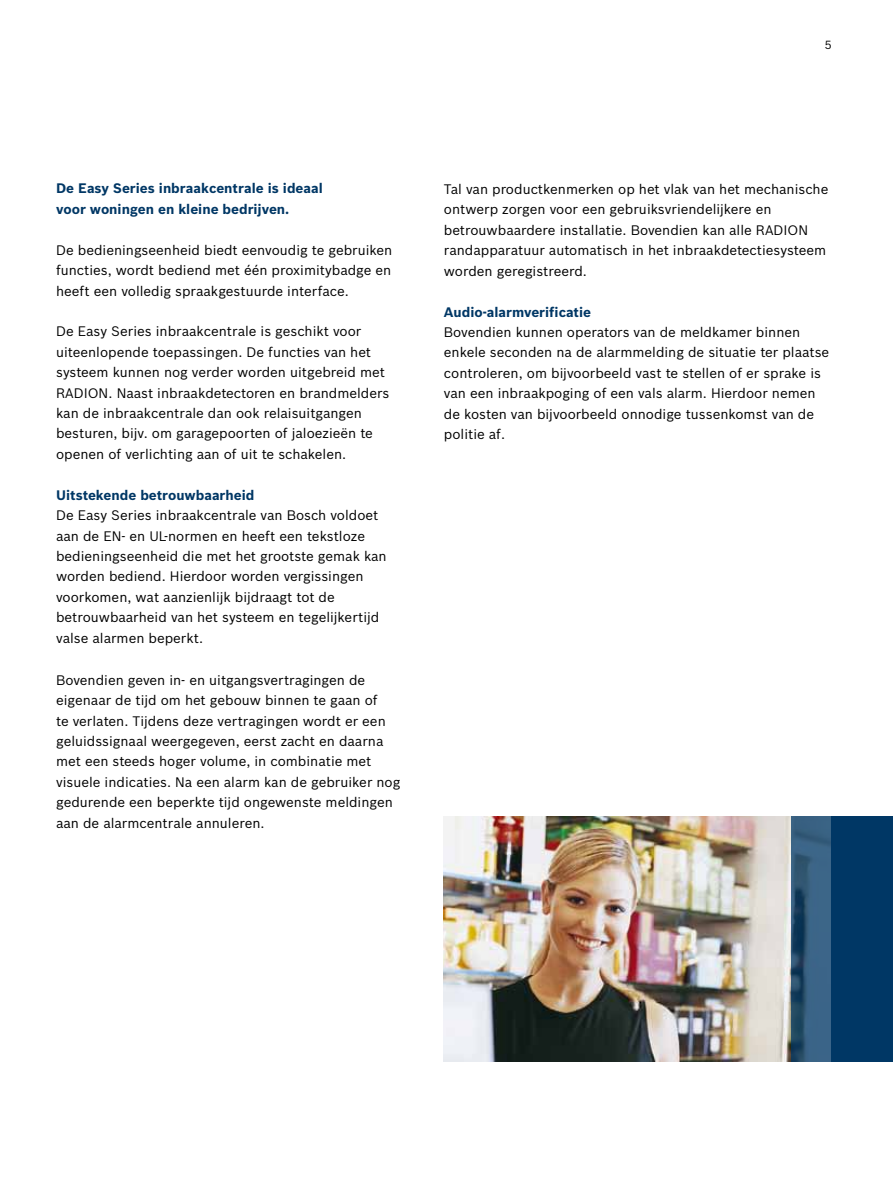
<style>
.page{position:relative;width:893px;height:1191px;background:#fff}
.page>*{position:absolute;margin:0;border:0;box-sizing:border-box;transform-origin:0 0}
.t1{font:13.5px/20.4px "Bosch Sans";color:#000}
.t2{font:700 13.5px/20.4px "Bosch Sans";color:#003765}
.t3{font:11.55px "Bosch Sans";color:#000}
</style>
<div class="page">
<img style="left:444px;top:816px;width:347px;height:245px">
<div style="left:832px;top:816px;width:61px;height:245px;background:#003765"></div>
<svg style="left:791px;top:816px;width:41px;height:245px;background:#31597a"></svg>
<p class="t3" style="left:825px;top:36px;width:8px">5</p>
<p class="t2" style="left:56px;top:177px;width:268px">De Easy Series inbraakcentrale is ideaal voor woningen en kleine bedrijven.</p>
<p class="t1" style="left:56px;top:239px;width:338px;text-align:justify">De bedieningseenheid biedt eenvoudig te gebruiken functies, wordt bediend met één proximitybadge en heeft een volledig spraakgestuurde interface.</p>
<p class="t1" style="left:56px;top:320px;width:335px">De Easy Series inbraakcentrale is geschikt voor uiteenlopende toepassingen. De functies van het systeem kunnen nog verder worden uitgebreid met RADION. Naast inbraakdetectoren en brandmelders kan de inbraakcentrale dan ook relaisuitgangen besturen, bijv. om garagepoorten of jaloezieën te openen of verlichting aan of uit te schakelen.</p>
<p class="t2" style="left:56px;top:484px;width:200px">Uitstekende betrouwbaarheid</p>
<p class="t1" style="left:56px;top:504px;width:332px">De Easy Series inbraakcentrale van Bosch voldoet aan de EN- en UL-normen en heeft een tekstloze bedieningseenheid die met het grootste gemak kan worden bediend. Hierdoor worden vergissingen voorkomen, wat aanzienlijk bijdraagt tot de betrouwbaarheid van het systeem en tegelijkertijd valse alarmen beperkt.</p>
<p class="t1" style="left:56px;top:668px;width:346px">Bovendien geven in- en uitgangsvertragingen de eigenaar de tijd om het gebouw binnen te gaan of<br>te verlaten. Tijdens deze vertragingen wordt er een geluidssignaal weergegeven, eerst zacht en daarna met een steeds hoger volume, in combinatie met visuele indicaties. Na een alarm kan de gebruiker nog gedurende een beperkte tijd ongewenste meldingen aan de alarmcentrale annuleren.</p>
<p class="t1" style="left:444px;top:178px;width:386px">Tal van productkenmerken op het vlak van het mechanische ontwerp zorgen voor een gebruiksvriendelijkere en betrouwbaardere installatie. Bovendien kan alle RADION randapparatuur automatisch in het inbraakdetectiesysteem worden geregistreerd.</p>
<p class="t2" style="left:444px;top:301px;width:149px">Audio-alarmverificatie</p>
<p class="t1" style="left:444px;top:321px;width:387px">Bovendien kunnen operators van de meldkamer binnen enkele seconden na de alarmmelding de situatie ter plaatse controleren, om bijvoorbeeld vast te stellen of er sprake is van een inbraakpoging of een vals alarm. Hierdoor nemen de kosten van bijvoorbeeld onnodige tussenkomst van de politie af.</p>
</div>
